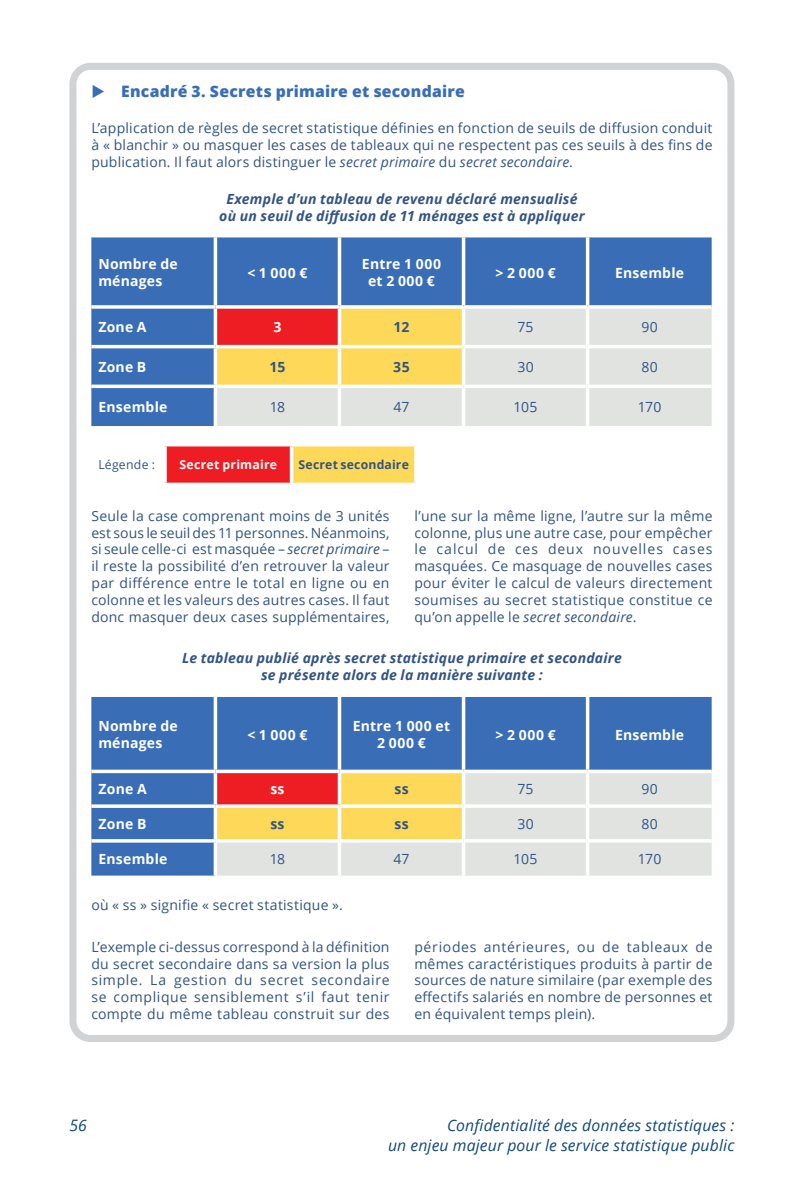
<style>
.page{position:relative;width:794px;height:1191px;background:#fff}
.page>*{position:absolute;margin:0;border:0;box-sizing:border-box;transform-origin:0 0}
.t1{font:italic 15.75px/20.1px "Open Sans";letter-spacing:.01em;color:#11487b;text-align:right}
.t2{font:800 15.75px "Open Sans";letter-spacing:.015em;color:#396eb7}
.t3{font:14px/16.8px "Open Sans";letter-spacing:.02em;color:#325384;text-align:justify}
.t4{font:italic 700 14px/16.8px "Open Sans";letter-spacing:.015em;color:#325384;text-align:center}
.t5{font:700 14px/16.8px "Open Sans";letter-spacing:.02em;color:#fff}
.t6{font:700 14px "Open Sans";letter-spacing:.025em;color:#325384}
.t7{font:700 12.25px "Open Sans";letter-spacing:.015em;color:#325384}
.t8{font:700 12.25px "Open Sans";letter-spacing:.02em;color:#fff}
.t9{font:12.25px "Open Sans";letter-spacing:.02em;color:#325384}
.s1{font-style:italic}
</style>
<div class="page">
<div style="left:91px;top:237px;width:620px;height:189px;background:#396eb7"></div>
<svg style="left:217px;top:309px;width:494px;height:117px;background:#e8d0b0"></svg>
<hr style="left:214px;top:237px;width:3px;height:68px;background:#fff">
<hr style="left:338px;top:237px;width:3px;height:68px;background:#fff">
<hr style="left:462px;top:237px;width:3px;height:68px;background:#fff">
<hr style="left:586px;top:237px;width:3px;height:68px;background:#fff">
<svg style="left:91px;top:305px;width:124px;height:4px"></svg>
<svg style="left:215px;top:305px;width:124px;height:4px"></svg>
<hr style="left:214px;top:309px;width:3px;height:36px;background:#fff">
<svg style="left:339px;top:305px;width:124px;height:4px"></svg>
<hr style="left:338px;top:309px;width:3px;height:36px;background:#fff">
<svg style="left:463px;top:305px;width:124px;height:4px"></svg>
<hr style="left:462px;top:309px;width:3px;height:36px;background:#fff">
<svg style="left:587px;top:305px;width:124px;height:4px"></svg>
<hr style="left:586px;top:309px;width:3px;height:36px;background:#fff">
<hr style="left:91px;top:345px;width:124px;height:3px;background:#fff">
<hr style="left:215px;top:345px;width:124px;height:3px;background:#fff">
<hr style="left:214px;top:348px;width:3px;height:36px;background:#fff">
<hr style="left:339px;top:345px;width:124px;height:3px;background:#fff">
<hr style="left:338px;top:348px;width:3px;height:36px;background:#fff">
<hr style="left:463px;top:345px;width:124px;height:3px;background:#fff">
<hr style="left:462px;top:348px;width:3px;height:36px;background:#fff">
<hr style="left:587px;top:345px;width:124px;height:3px;background:#fff">
<hr style="left:586px;top:348px;width:3px;height:36px;background:#fff">
<svg style="left:91px;top:384px;width:124px;height:4px"></svg>
<svg style="left:215px;top:384px;width:124px;height:4px"></svg>
<hr style="left:214px;top:388px;width:3px;height:38px;background:#fff">
<svg style="left:339px;top:384px;width:124px;height:4px"></svg>
<hr style="left:338px;top:388px;width:3px;height:38px;background:#fff">
<svg style="left:463px;top:384px;width:124px;height:4px"></svg>
<hr style="left:462px;top:388px;width:3px;height:38px;background:#fff">
<svg style="left:587px;top:384px;width:124px;height:4px"></svg>
<hr style="left:586px;top:388px;width:3px;height:38px;background:#fff">
<div style="left:165px;top:445px;width:126px;height:39px;background:#ee1d23"></div>
<div style="left:291px;top:445px;width:125px;height:39px;background:#fed959"></div>
<hr style="left:163px;top:443px;width:128px;height:3px;background:#fff">
<svg style="left:165px;top:446px;width:2px;height:36px"></svg>
<svg style="left:165px;top:482px;width:126px;height:2px"></svg>
<hr style="left:291px;top:443px;width:127px;height:3px;background:#fff">
<hr style="left:290px;top:446px;width:3px;height:36px;background:#fff">
<svg style="left:414px;top:446px;width:2px;height:36px"></svg>
<svg style="left:291px;top:482px;width:125px;height:3px"></svg>
<div style="left:91px;top:697px;width:620px;height:178px;background:#396eb7"></div>
<svg style="left:217px;top:773px;width:494px;height:102px;background:#e8d0b0"></svg>
<hr style="left:214px;top:697px;width:3px;height:72px;background:#fff">
<hr style="left:338px;top:697px;width:3px;height:72px;background:#fff">
<hr style="left:462px;top:697px;width:3px;height:72px;background:#fff">
<hr style="left:586px;top:697px;width:3px;height:72px;background:#fff">
<svg style="left:91px;top:769px;width:124px;height:4px"></svg>
<svg style="left:215px;top:769px;width:124px;height:4px"></svg>
<hr style="left:214px;top:773px;width:3px;height:31px;background:#fff">
<svg style="left:339px;top:769px;width:124px;height:4px"></svg>
<hr style="left:338px;top:773px;width:3px;height:31px;background:#fff">
<svg style="left:463px;top:769px;width:124px;height:4px"></svg>
<hr style="left:462px;top:773px;width:3px;height:31px;background:#fff">
<svg style="left:587px;top:769px;width:124px;height:4px"></svg>
<hr style="left:586px;top:773px;width:3px;height:31px;background:#fff">
<svg style="left:91px;top:804px;width:124px;height:4px"></svg>
<svg style="left:215px;top:804px;width:124px;height:4px"></svg>
<hr style="left:214px;top:808px;width:3px;height:31px;background:#fff">
<svg style="left:339px;top:804px;width:124px;height:4px"></svg>
<hr style="left:338px;top:808px;width:3px;height:31px;background:#fff">
<hr style="left:463px;top:804px;width:124px;height:4px;background:#fff">
<hr style="left:462px;top:808px;width:3px;height:31px;background:#fff">
<hr style="left:587px;top:804px;width:124px;height:4px;background:#fff">
<hr style="left:586px;top:808px;width:3px;height:31px;background:#fff">
<hr style="left:91px;top:839px;width:124px;height:3px;background:#fff">
<hr style="left:215px;top:839px;width:124px;height:3px;background:#fff">
<hr style="left:214px;top:842px;width:3px;height:33px;background:#fff">
<hr style="left:339px;top:839px;width:124px;height:3px;background:#fff">
<hr style="left:338px;top:842px;width:3px;height:33px;background:#fff">
<hr style="left:463px;top:839px;width:124px;height:3px;background:#fff">
<hr style="left:462px;top:842px;width:3px;height:33px;background:#fff">
<hr style="left:587px;top:839px;width:124px;height:3px;background:#fff">
<hr style="left:586px;top:842px;width:3px;height:33px;background:#fff">
<div style="left:69px;top:63px;width:665px;height:979px;border:7px solid #d1d2d4;border-radius:18px"></div>
<p class="t2" style="left:121px;top:79px;width:345px">Encadré 3. Secrets primaire et secondaire</p>
<p class="t3" style="left:91px;top:120px;width:622px">L’application de règles de secret statistique définies en fonction de seuils de diffusion conduit à « blanchir » ou masquer les cases de tableaux qui ne respectent pas ces seuils à des fins de publication. Il faut alors distinguer le <span class="s1">secret primaire</span> du <span class="s1">secret secondaire</span>.</p>
<p class="t4" style="left:219px;top:190px;width:367px">Exemple d’un tableau de revenu déclaré mensualisé où un seuil de diffusion de 11 ménages est à appliquer</p>
<p class="t5" style="left:98px;top:255px;width:81px">Nombre de ménages</p>
<p class="t5" style="left:247px;top:264px;width:62px">&lt; 1 000 €</p>
<p class="t5" style="left:362px;top:255px;width:81px;text-align:center">Entre 1 000 et 2 000 €</p>
<p class="t5" style="left:495px;top:264px;width:62px">&gt; 2 000 €</p>
<p class="t5" style="left:615px;top:264px;width:71px">Ensemble</p>
<p class="t5" style="left:98px;top:318px;width:50px">Zone A</p>
<p class="t5" style="left:273px;top:318px;width:9px">3</p>
<p class="t6" style="left:393px;top:317px;width:17px">12</p>
<p class="t3" style="left:517px;top:318px;width:18px">75</p>
<p class="t3" style="left:641px;top:318px;width:18px">90</p>
<p class="t5" style="left:98px;top:358px;width:50px">Zone B</p>
<p class="t6" style="left:269px;top:357px;width:17px">15</p>
<p class="t6" style="left:393px;top:357px;width:18px">35</p>
<p class="t3" style="left:517px;top:358px;width:18px">30</p>
<p class="t3" style="left:641px;top:358px;width:18px">80</p>
<p class="t5" style="left:98px;top:398px;width:71px">Ensemble</p>
<p class="t3" style="left:270px;top:398px;width:17px">18</p>
<p class="t3" style="left:393px;top:398px;width:17px">47</p>
<p class="t3" style="left:513px;top:398px;width:25px">105</p>
<p class="t3" style="left:638px;top:398px;width:25px">170</p>
<p class="t9" style="left:98px;top:456px;width:58px">Légende :</p>
<p class="t8" style="left:179px;top:456px;width:99px">Secret primaire</p>
<p class="t7" style="left:298px;top:456px;width:112px">Secret secondaire</p>
<p class="t3" style="left:91px;top:507px;width:300px">Seule la case comprenant moins de 3 unités est sous le seuil des 11 personnes. Néanmoins, si seule celle-ci est masquée – <span class="s1">secret primaire</span> – il reste la possibilité d’en retrouver la valeur par différence entre le total en ligne ou en colonne et les valeurs des autres cases. Il faut donc masquer deux cases supplémentaires,</p>
<p class="t3" style="left:414px;top:507px;width:300px">l’une sur la même ligne, l’autre sur la même colonne, plus une autre case, pour empêcher le calcul de ces deux nouvelles cases masquées. Ce masquage de nouvelles cases pour éviter le calcul de valeurs directement soumises au secret statistique constitue ce qu’on appelle le <span class="s1">secret secondaire</span>.</p>
<p class="t4" style="left:182px;top:649px;width:441px">Le tableau publié après secret statistique primaire et secondaire se présente alors de la manière suivante :</p>
<p class="t5" style="left:98px;top:717px;width:81px">Nombre de ménages</p>
<p class="t5" style="left:247px;top:725px;width:62px">&lt; 1 000 €</p>
<p class="t5" style="left:353px;top:717px;width:99px;text-align:center">Entre 1 000 et<br>2 000 €</p>
<p class="t5" style="left:495px;top:725px;width:62px">&gt; 2 000 €</p>
<p class="t5" style="left:615px;top:725px;width:71px">Ensemble</p>
<p class="t5" style="left:98px;top:780px;width:50px">Zone A</p>
<p class="t5" style="left:270px;top:780px;width:16px">ss</p>
<p class="t6" style="left:394px;top:779px;width:16px">ss</p>
<p class="t3" style="left:517px;top:780px;width:18px">75</p>
<p class="t3" style="left:641px;top:780px;width:18px">90</p>
<p class="t5" style="left:98px;top:815px;width:50px">Zone B</p>
<p class="t6" style="left:270px;top:814px;width:16px">ss</p>
<p class="t6" style="left:394px;top:814px;width:16px">ss</p>
<p class="t3" style="left:517px;top:815px;width:18px">30</p>
<p class="t3" style="left:641px;top:815px;width:18px">80</p>
<p class="t5" style="left:98px;top:849px;width:71px">Ensemble</p>
<p class="t3" style="left:270px;top:849px;width:17px">18</p>
<p class="t3" style="left:393px;top:849px;width:17px">47</p>
<p class="t3" style="left:513px;top:849px;width:25px">105</p>
<p class="t3" style="left:638px;top:849px;width:25px">170</p>
<p class="t3" style="left:91px;top:896px;width:253px">où « ss » signifie « secret statistique ».</p>
<p class="t3" style="left:91px;top:938px;width:300px">L’exemple ci-dessus correspond à la définition du secret secondaire dans sa version la plus simple. La gestion du secret secondaire se complique sensiblement s’il faut tenir compte du même tableau construit sur des</p>
<p class="t3" style="left:414px;top:938px;width:300px">périodes antérieures, ou de tableaux de mêmes caractéristiques produits à partir de sources de nature similaire (par exemple des effectifs salariés en nombre de personnes et en équivalent temps plein).</p>
<p class="t1" style="left:69px;top:1114px;width:19px">56</p>
<p class="t1" style="left:388px;top:1114px;width:348px">Confidentialité des données statistiques :<br>un enjeu majeur pour le service statistique public</p>
</div>
